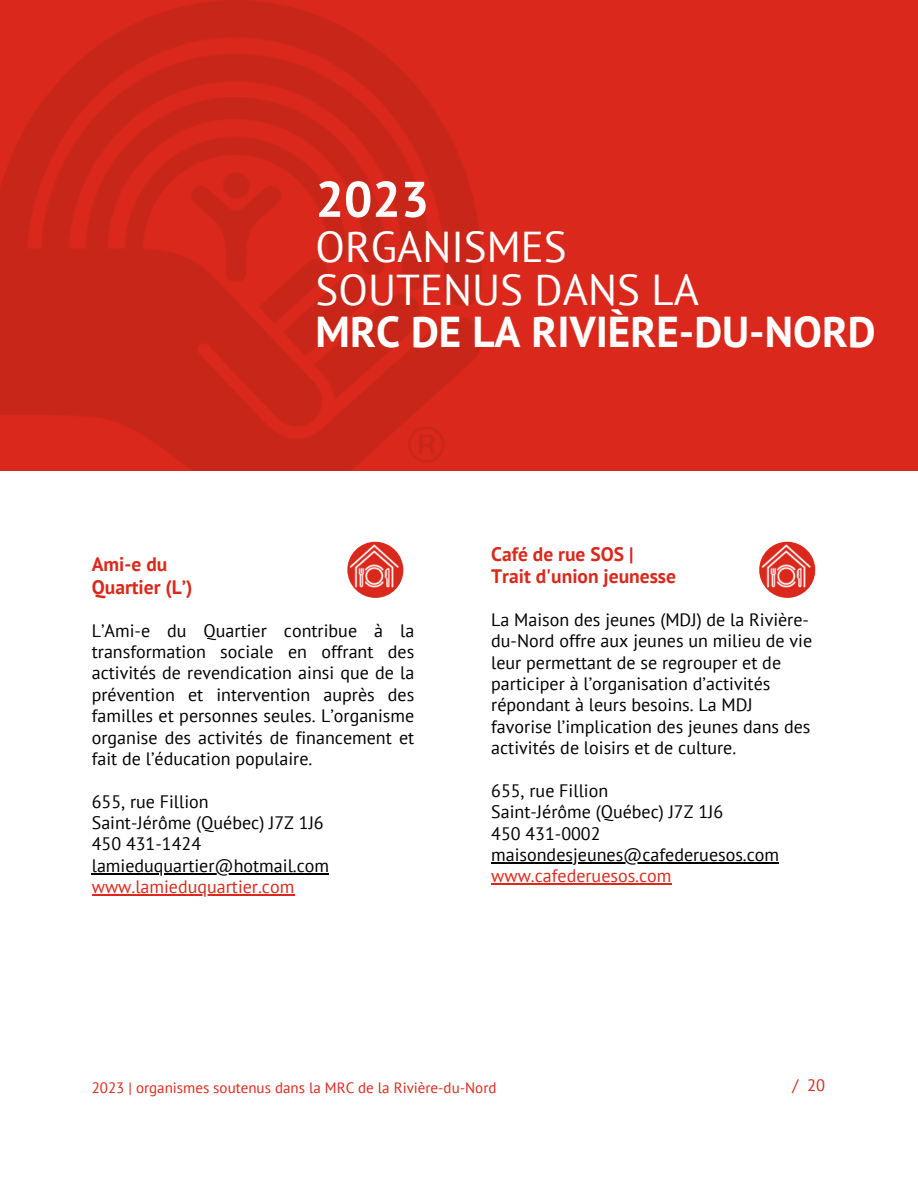
<style>
.page{position:relative;width:918px;height:1188px;background:#fff}
.page>*{position:absolute;margin:0;border:0;box-sizing:border-box;transform-origin:0 0}
.t1{font:700 50.1px "PT Sans";color:#fff}
.t2{font:43.05px/42.8px "PT Sans";color:#fff}
.t3{font:700 19.5px/22.5px "PT Sans";color:#da291c}
.t4{font:18px/21.3px "PT Sans";color:#000}
.t5{font:18px "PT Sans";color:#da291c}
.t6{font:16.5px "PT Sans";color:#da291c}
.t7{font:15px "PT Sans";color:#da291c}
.s1{font-weight:700}
.s2{color:#da291c}
</style>
<div class="page">
<hr style="left:92px;top:873px;width:237px;height:1px;background:#000">
<hr style="left:92px;top:894px;width:202px;height:1px;background:#da291c">
<div style="left:0;top:0;width:918px;height:471px;background:linear-gradient(to right,#cc271a,#dd291c)"></div>
<img style="left:347px;top:541px;width:57px;height:57px">
<hr style="left:491px;top:862px;width:288px;height:1px;background:#000">
<hr style="left:491px;top:884px;width:181px;height:1px;background:#da291c">
<img style="left:759px;top:541px;width:57px;height:57px">
<h3 class="t1" style="left:316px;top:166px;width:115px">2023</h3>
<h3 class="t2" style="left:316px;top:224px;width:562px">ORGANISMES<br>SOUTENUS DANS LA<br><span class="s1">MRC DE LA RIVIÈRE-DU-NORD</span></h3>
<p class="t3" style="left:92px;top:553px;width:102px">Ami-e du<br>Quartier (L’)</p>
<h1 class="t4" style="left:92px;top:619px;width:324px;text-align:justify">L’Ami-e du Quartier contribue à la transformation sociale en offrant des activités de revendication ainsi que de la prévention et intervention auprès des familles et personnes seules. L’organisme organise des activités de financement et fait de l’éducation populaire.</h1>
<p class="t4" style="left:92px;top:790px;width:234px">655, rue Fillion<br>Saint-Jérôme (Québec) J7Z 1J6<br>450 431-1424</p>
<p class="t4" style="left:92px;top:855px;width:239px">lamieduquartier@hotmail.com</p>
<h2 class="t5" style="left:92px;top:875px;width:204px">www.lamieduquartier.com</h2>
<p class="t3" style="left:491px;top:542px;width:186px">Café de rue SOS |<br>Trait d'union jeunesse</p>
<p class="t4" style="left:491px;top:609px;width:322px">La Maison des jeunes (MDJ) de la Rivière&shy;du-Nord offre aux jeunes un milieu de vie leur permettant de se regrouper et de participer à l’organisation d’activités répondant à leurs besoins. La MDJ favorise l’implication des jeunes dans des activités de loisirs et de culture.</p>
<h2 class="t4" style="left:491px;top:780px;width:234px">655, rue Fillion<br>Saint-Jérôme (Québec) J7Z 1J6<br>450 431-0002</h2>
<h3 class="t4" style="left:491px;top:844px;width:289px">maisondesjeunes@cafederuesos.com <span class="s2">www.cafederuesos.com</span></h3>
<p class="t7" style="left:92px;top:1078px;width:406px">2023 | organismes soutenus dans la MRC de la Rivière-du-Nord</p>
<p class="t6" style="left:792px;top:1075px;width:34px">/ 20</p>
</div>
